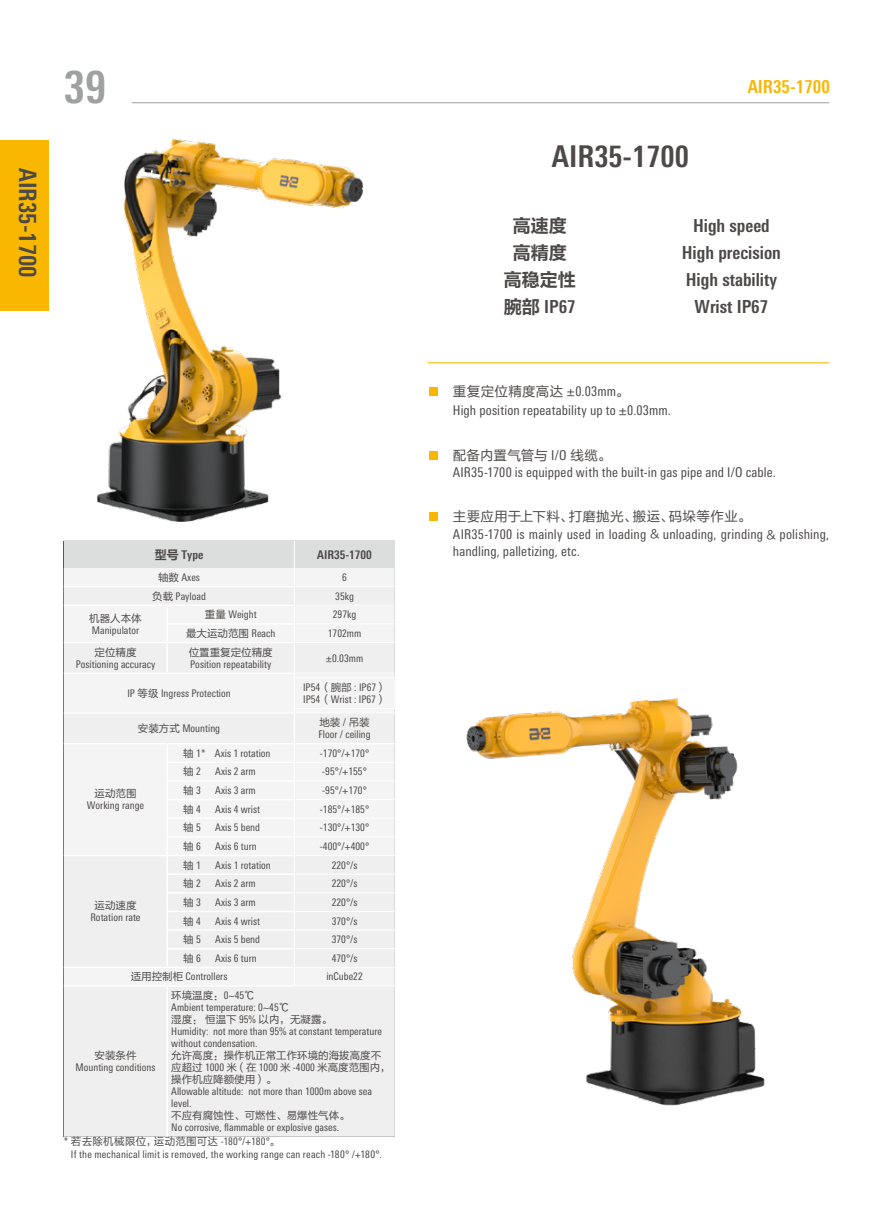
<style>
.page{position:relative;width:893px;height:1212px;background:#fff}
.page>*{position:absolute;margin:0;border:0;box-sizing:border-box;transform-origin:0 0}
.t1{font:700 condensed 45px "LT Univers";color:#9fa0a0}
.t2{font:700 condensed 30px "LT Univers";color:#4c4948}
.t3{font:700 condensed 24px "LT Univers";color:#4c4948}
.t4{font:700 condensed 18px/27px "LT Univers";color:#4c4948;text-align:center}
.t5{font:700 condensed 18px "LT Univers";color:#f9b700}
.t6{font:18px/27px "FZLTCHJW GB1 0";color:#4c4948;text-align:center}
.t7{font:condensed 13.5px/16.5px "LT Univers";letter-spacing:.01em;color:#4c4948}
.t8{font:13.5px "FZLTHJW GB1 0";letter-spacing:.02em;color:#4c4948}
.t9{font:700 condensed 12px "LT Univers";color:#4c4948}
.t10{font:12px "FZLTHJW GB1 0";color:#4c4948}
.t11{font:condensed 10.5px/12px "LT Univers";color:#4c4948}
.t12{font:10.5px/12px "FZLTHJW GB1 0";color:#4c4948}
.t13{font:condensed 10.5px "LT Univers";letter-spacing:.02em;color:#4c4948}
.t14{font:10.5px "FZLTHJW GB1 0";letter-spacing:.025em;color:#4c4948}
.s1{font-family:"FZLTCHJW GB1 0";font-weight:400;font-stretch:normal}
.s2{font-family:"FZLTHJW GB1 0";font-stretch:normal}
.s3{font-family:"LT Univers";font-stretch:condensed}
</style>
<div class="page">
<hr style="left:132px;top:103px;width:697px;height:1px;background:#9fa0a0">
<div style="left:0;top:140px;width:49px;height:170px;background:#f9b700"></div>
<div style="left:64px;top:643px;width:331px;height:494px;background:#efefef"></div>
<hr style="left:294px;top:643px;width:1px;height:30px;background:#fff">
<hr style="left:64px;top:672px;width:103px;height:2px;background:#fff">
<hr style="left:167px;top:672px;width:127px;height:2px;background:#fff">
<svg style="left:64px;top:541px;width:331px;height:101px"></svg>
<hr style="left:166px;top:643px;width:2px;height:29px;background:#fff">
<hr style="left:64px;top:985px;width:103px;height:2px;background:#fff">
<div style="left:64px;top:673px;width:331px;height:312px;background:#f4f4f4"></div>
<hr style="left:167px;top:985px;width:127px;height:2px;background:#fff">
<hr style="left:166px;top:987px;width:2px;height:150px;background:#fff">
<hr style="left:294px;top:985px;width:101px;height:1px;background:#fff">
<div style="left:295px;top:678px;width:100px;height:30px;background:#f4f4f4"></div>
<hr style="left:294px;top:678px;width:1px;height:30px;background:#fff">
<hr style="left:294px;top:677px;width:101px;height:1px;background:#fff">
<hr style="left:294px;top:708px;width:101px;height:1px;background:#fff">
<hr style="left:427px;top:362px;width:402px;height:1px;background:#f9b700">
<div style="left:429px;top:387px;width:9px;height:8px;background:#f9b700"></div>
<div style="left:429px;top:451px;width:9px;height:8px;background:#f9b700"></div>
<div style="left:429px;top:513px;width:9px;height:8px;background:#f9b700"></div>
<img style="left:96px;top:139px;width:268px;height:383px">
<img style="left:466px;top:698px;width:299px;height:408px">
<h3 class="t3" style="left:42px;top:168px;width:111px;rotate:90deg">AIR35-1700</h3>
<h1 class="t1" style="left:64px;top:60px;width:44px">39</h1>
<p class="t12" style="left:89px;top:612px;width:54px">机器人本体</p>
<p class="t11" style="left:92px;top:624px;width:49px">Manipulator</p>
<p class="t9" style="left:155px;top:547px;width:50px"><span class="s1">型号</span> Type</p>
<p class="t9" style="left:317px;top:547px;width:56px">AIR35-1700</p>
<p class="t11" style="left:158px;top:571px;width:43px"><span class="s2">轴数</span> Axes</p>
<p class="t11" style="left:342px;top:571px;width:6px">6</p>
<p class="t11" style="left:152px;top:590px;width:55px"><span class="s2">负载</span> Payload</p>
<p class="t11" style="left:335px;top:590px;width:20px">35kg</p>
<p class="t11" style="left:205px;top:608px;width:53px"><span class="s2">重量</span> Weight</p>
<p class="t11" style="left:333px;top:608px;width:25px">297kg</p>
<p class="t12" style="left:186px;top:628px;width:91px">最大运动范围 <span class="s3">Reach</span></p>
<p class="t11" style="left:328px;top:627px;width:35px">1702mm</p>
<p class="t12" style="left:95px;top:646px;width:43px">定位精度</p>
<p class="t11" style="left:76px;top:658px;width:81px">Positioning accuracy</p>
<p class="t12" style="left:189px;top:646px;width:85px">位置重复定位精度</p>
<p class="t11" style="left:190px;top:658px;width:83px">Position repeatability</p>
<p class="t11" style="left:326px;top:652px;width:39px">±0.03mm</p>
<p class="t11" style="left:127px;top:687px;width:105px">IP <span class="s2">等级</span> Ingress Protection</p>
<p class="t11" style="left:303px;top:681px;width:85px">IP54<span class="s2">（腕部</span> : IP67<span class="s2">）<br></span>IP54<span class="s2">（</span>Wrist : IP67<span class="s2">）</span></p>
<p class="t11" style="left:138px;top:722px;width:84px"><span class="s2">安装方式</span> Mounting</p>
<p class="t12" style="left:319px;top:717px;width:52px">地装 <span class="s3">/</span> 吊装</p>
<p class="t11" style="left:318px;top:728px;width:54px">Floor / ceiling</p>
<p class="t12" style="left:95px;top:788px;width:43px">运动范围</p>
<p class="t11" style="left:87px;top:800px;width:59px">Working range</p>
<p class="t11" style="left:183px;top:747px;width:89px"><span class="s2">轴</span> 1* Axis 1 rotation</p>
<p class="t11" style="left:320px;top:747px;width:51px">-170°/+170°</p>
<p class="t12" style="left:183px;top:766px;width:19px">轴<span class="s3">2</span></p>
<p class="t11" style="left:215px;top:766px;width:42px">Axis 2 arm</p>
<p class="t11" style="left:322px;top:766px;width:46px">-95°/+155°</p>
<p class="t12" style="left:183px;top:785px;width:19px">轴<span class="s3">3</span></p>
<p class="t11" style="left:215px;top:784px;width:42px">Axis 3 arm</p>
<p class="t11" style="left:322px;top:784px;width:46px">-95°/+170°</p>
<p class="t12" style="left:183px;top:803px;width:19px">轴<span class="s3">4</span></p>
<p class="t11" style="left:215px;top:803px;width:46px">Axis 4 wrist</p>
<p class="t11" style="left:320px;top:803px;width:51px">-185°/+185°</p>
<p class="t12" style="left:183px;top:822px;width:19px">轴<span class="s3">5</span></p>
<p class="t11" style="left:215px;top:821px;width:46px">Axis 5 bend</p>
<p class="t11" style="left:320px;top:821px;width:51px">-130°/+130°</p>
<p class="t12" style="left:183px;top:840px;width:19px">轴<span class="s3">6</span></p>
<p class="t11" style="left:215px;top:840px;width:43px">Axis 6 turn</p>
<p class="t11" style="left:320px;top:840px;width:51px">-400°/+400°</p>
<p class="t12" style="left:183px;top:859px;width:19px">轴<span class="s3">1</span></p>
<p class="t11" style="left:215px;top:859px;width:57px">Axis 1 rotation</p>
<p class="t11" style="left:332px;top:859px;width:27px">220°/s</p>
<p class="t12" style="left:183px;top:878px;width:19px">轴<span class="s3">2</span></p>
<p class="t11" style="left:215px;top:877px;width:42px">Axis 2 arm</p>
<p class="t11" style="left:332px;top:877px;width:27px">220°/s</p>
<p class="t12" style="left:183px;top:896px;width:19px">轴<span class="s3">3</span></p>
<p class="t11" style="left:215px;top:896px;width:42px">Axis 3 arm</p>
<p class="t11" style="left:332px;top:896px;width:27px">220°/s</p>
<p class="t12" style="left:183px;top:915px;width:19px">轴<span class="s3">4</span></p>
<p class="t11" style="left:215px;top:915px;width:46px">Axis 4 wrist</p>
<p class="t11" style="left:332px;top:915px;width:27px">370°/s</p>
<p class="t12" style="left:183px;top:934px;width:19px">轴<span class="s3">5</span></p>
<p class="t11" style="left:215px;top:933px;width:46px">Axis 5 bend</p>
<p class="t11" style="left:332px;top:933px;width:27px">370°/s</p>
<p class="t12" style="left:183px;top:952px;width:19px">轴<span class="s3">6</span></p>
<p class="t11" style="left:215px;top:952px;width:43px">Axis 6 turn</p>
<p class="t11" style="left:332px;top:952px;width:27px">470°/s</p>
<p class="t11" style="left:131px;top:971px;width:98px"><span class="s2">适用控制柜</span> Controllers</p>
<p class="t11" style="left:326px;top:971px;width:38px">inCube22</p>
<p class="t12" style="left:95px;top:900px;width:43px">运动速度</p>
<p class="t11" style="left:90px;top:911px;width:52px">Rotation rate</p>
<p class="t12" style="left:171px;top:990px;width:85px">环境温度：<span class="s3">0~45</span>℃</p>
<p class="t11" style="left:171px;top:1001px;width:119px">Ambient temperature: 0~45<span class="s2">℃</span></p>
<p class="t12" style="left:171px;top:1014px;width:162px">湿度：恒温下 <span class="s3">95%</span> 以内，无凝露。</p>
<p class="t11" style="left:171px;top:1025px;width:212px">Humidity: not more than 95% at constant temperature without condensation.</p>
<p class="t12" style="left:171px;top:1050px;width:221px">允许高度：操作机正常工作环境的海拔高度不应超过 <span class="s3">1000</span> 米（在 <span class="s3">1000</span> 米 <span class="s3">-4000</span> 米高度范围内，操作机应降额使用）。</p>
<p class="t11" style="left:171px;top:1085px;width:202px">Allowable altitude: not more than 1000m above sea level.</p>
<p class="t12" style="left:171px;top:1110px;width:180px">不应有腐蚀性、可燃性、易爆性气体。</p>
<p class="t11" style="left:171px;top:1121px;width:169px">No corrosive, flammable or explosive gases.</p>
<p class="t14" style="left:64px;top:1135px;width:217px"><span class="s3">*</span> 若去除机械限位，运动范围可达 <span class="s3">-180°/+180°</span>。</p>
<p class="t13" style="left:71px;top:1148px;width:312px">If the mechanical limit is removed, the working range can reach -180° /+180°.</p>
<p class="t12" style="left:95px;top:1050px;width:43px">安装条件</p>
<p class="t11" style="left:76px;top:1061px;width:81px">Mounting conditions</p>
<h2 class="t2" style="left:552px;top:138px;width:138px">AIR35-1700</h2>
<h3 class="t5" style="left:748px;top:76px;width:84px">AIR35-1700</h3>
<h3 class="t6" style="left:504px;top:213px;width:73px">高速度高精度高稳定性</h3>
<h3 class="t4" style="left:504px;top:293px;width:74px"><span class="s1">腕部</span> IP67</h3>
<h3 class="t4" style="left:682px;top:212px;width:101px">High speed<br>High precision<br>High stability<br>Wrist IP67</h3>
<p class="t8" style="left:453px;top:384px;width:178px">重复定位精度高达 <span class="s3">±0.03mm</span>。</p>
<p class="t7" style="left:453px;top:402px;width:220px">High position repeatability up to ±0.03mm.</p>
<p class="t8" style="left:453px;top:448px;width:160px">配备内置气管与 <span class="s3">I/O</span> 线缆。</p>
<p class="t7" style="left:453px;top:464px;width:325px">AIR35-1700 is equipped with the built-in gas pipe and I/O cable.</p>
<p class="t8" style="left:453px;top:509px;width:300px">主要应用于上下料、打磨抛光、搬运、码垛等作业。</p>
<p class="t10" style="left:650px;top:527px;width:11px">&amp;</p>
<p class="t10" style="left:766px;top:528px;width:11px">&amp;</p>
<p class="t7" style="left:453px;top:526px;width:378px">AIR35-1700 is mainly used in loading unloading, grinding polishing, handling, palletizing, etc.</p>
</div>
